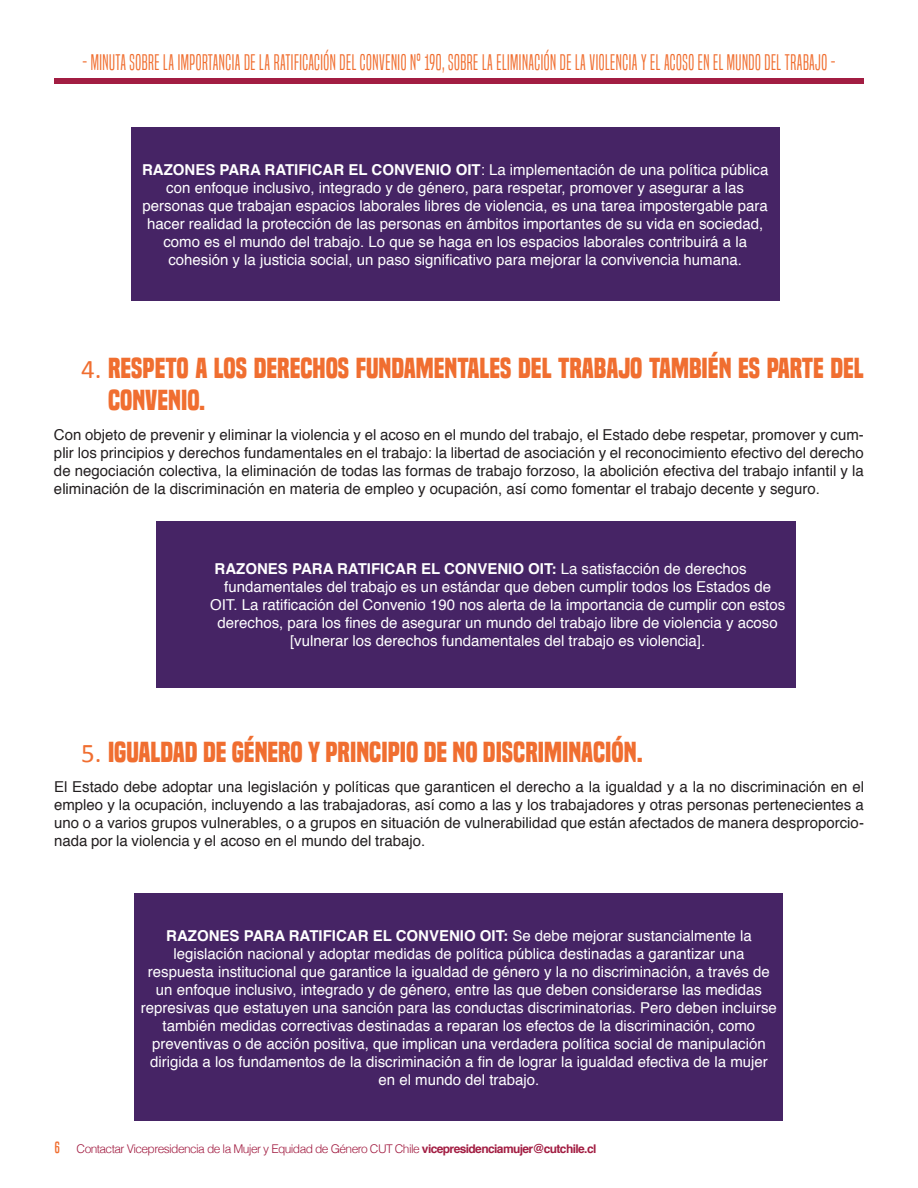
<style>
.page{position:relative;width:918px;height:1188px;background:#fff}
.page>*{position:absolute;margin:0;border:0;box-sizing:border-box;transform-origin:0 0}
.t1{font:700 27px/32.4px "Built Titling Rg";color:#f06e30}
.t2{font:21px "Built Titling Lt";letter-spacing:.025em;color:#f06e30}
.t3{font:15px/18px "Helvetica";color:#fff;text-align:center}
.t4{font:15px/18px "Helvetica";color:#231f20;text-align:justify}
.t5{font:700 15px "Helvetica";color:#fff}
.t6{font:15px "Built Titling Rg";color:#f06e30}
.t7{font:300 12px "Helvetica";letter-spacing:-.05em;color:#a21d42}
.s1{font-weight:700}
.s2{font-family:"Calibri";font-weight:400}
.s3{font-weight:400}
</style>
<div class="page">
<div style="left:54px;top:78px;width:810px;height:6px;background:#a21d42"></div>
<div style="left:131px;top:128px;width:648px;height:173px;background:#462465"></div>
<div style="left:157px;top:521px;width:639px;height:167px;background:#462465"></div>
<div style="left:135px;top:894px;width:648px;height:227px;background:#462465"></div>
<h2 class="t2" style="left:82px;top:50px;width:755px">- MINUTA SOBRE LA IMPORTANCIA DE LA RATIFICACIÓN DEL CONVENIO N° 190, SOBRE LA ELIMINACIÓN DE LA VIOLENCIA Y EL ACOSO EN EL MUNDO DEL TRABAJO -</h2>
<p class="t3" style="left:142px;top:161px;width:628px"><span class="s1">RAZONES PARA RATIFICAR EL CONVENIO OIT</span>: La implementación de una política pública con enfoque inclusivo, integrado y de género, para respetar, promover y asegurar a las personas que trabajan espacios laborales libres de violencia, es una tarea impostergable para hacer realidad la protección de las personas en ámbitos importantes de su vida en sociedad, como es el mundo del trabajo. Lo que se haga en los espacios laborales contribuirá a la cohesión y la justicia social, un paso significativo para mejorar la convivencia humana.</p>
<h1 class="t1" style="left:108px;top:352px;width:757px;text-indent:-27px"><span class="s2">4.</span> RESPETO A LOS DERECHOS FUNDAMENTALES DEL TRABAJO TAMBIÉN ES PARTE DEL<br>CONVENIO.</h1>
<p class="t4" style="left:54px;top:427px;width:811px">Con objeto de prevenir y eliminar la violencia y el acoso en el mundo del trabajo, el Estado debe respetar, promover y cum&shy;plir los principios y derechos fundamentales en el trabajo: la libertad de asociación y el reconocimiento efectivo del derecho de negociación colectiva, la eliminación de todas las formas de trabajo forzoso, la abolición efectiva del trabajo infantil y la eliminación de la discriminación en materia de empleo y ocupación, así como fomentar el trabajo decente y seguro.</p>
<p class="t5" style="left:215px;top:557px;width:534px">RAZONES PARA RATIFICAR EL CONVENIO OIT: <span class="s3">La satisfacción de derechos</span></p>
<p class="t3" style="left:224px;top:579px;width:548px">fundamentales del trabajo es un estándar que deben cumplir todos los Estados de</p>
<p class="t3" style="left:210px;top:597px;width:577px">OIT. La ratificación del Convenio 190 nos alerta de la importancia de cumplir con estos</p>
<p class="t3" style="left:218px;top:615px;width:562px">derechos, para los fines de asegurar un mundo del trabajo libre de violencia y acoso</p>
<p class="t3" style="left:290px;top:633px;width:417px">[vulnerar los derechos fundamentales del trabajo es violencia].</p>
<h1 class="t1" style="left:81px;top:736px;width:563px"><span class="s2">5.</span> IGUALDAD DE GÉNERO Y PRINCIPIO DE NO DISCRIMINACIÓN.</h1>
<p class="t4" style="left:54px;top:778px;width:812px">El Estado debe adoptar una legislación y políticas que garanticen el derecho a la igualdad y a la no discriminación en el empleo y la ocupación, incluyendo a las trabajadoras, así como a las y los trabajadores y otras personas pertenecientes a uno o a varios grupos vulnerables, o a grupos en situación de vulnerabilidad que están afectados de manera desproporcio&shy;nada por la violencia y el acoso en el mundo del trabajo.</p>
<p class="t3" style="left:141px;top:927px;width:638px"><span class="s1">RAZONES PARA RATIFICAR EL CONVENIO OIT:</span> Se debe mejorar sustancialmente la legislación nacional y adoptar medidas de política pública destinadas a garantizar una respuesta institucional que garantice la igualdad de género y la no discriminación, a través de un enfoque inclusivo, integrado y de género, entre las que deben considerarse las medidas represivas que estatuyen una sanción para las conductas discriminatorias. Pero deben incluirse también medidas correctivas destinadas a reparan los efectos de la discriminación, como preventivas o de acción positiva, que implican una verdadera política social de manipulación dirigida a los fundamentos de la discriminación a fin de lograr la igualdad efectiva de la mujer en el mundo del trabajo.</p>
<p class="t6" style="left:55px;top:1138px;width:7px">6</p>
<p class="t7" style="left:77px;top:1138px;width:521px">Contactar Vicepresidencia de la Mujer y Equidad de Género CUT Chile <span class="s1">vicepresidenciamujer@cutchile.cl</span></p>
</div>
